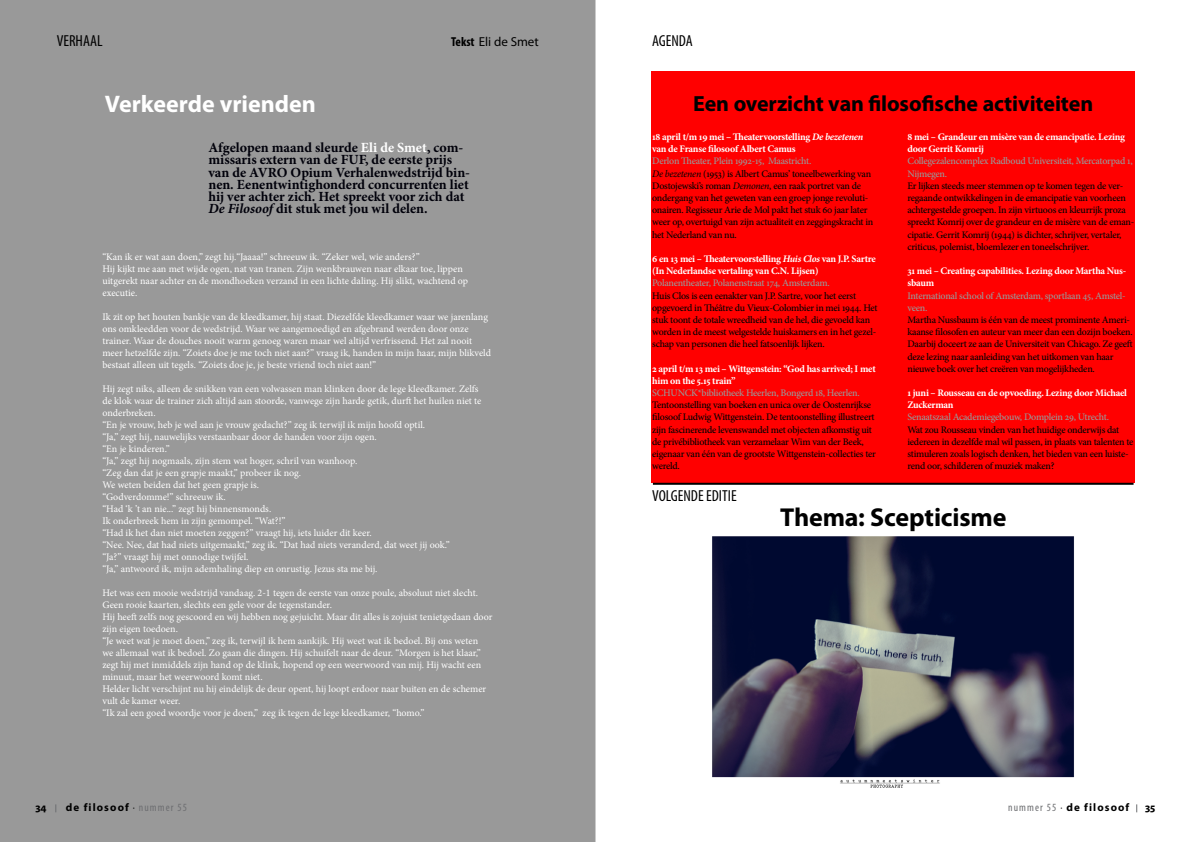
<style>
.page{position:relative;width:1191px;height:842px;background:#fff}
.page>*{position:absolute;margin:0;border:0;box-sizing:border-box;transform-origin:0 0}
.t1{font:700 26px "Myriad Pro";letter-spacing:-.005em;color:#000}
.t2{font:700 24px "Myriad Pro";color:#fff}
.t3{font:700 22px "Myriad Pro";letter-spacing:-.005em;color:#000}
.t4{font:condensed 16px "Myriad Pro";color:#000}
.t5{font:700 14px/12.2px "Minion Pro";color:#00000a}
.t6{font:13px "Myriad Pro";color:#000}
.t7{font:700 11px "Myriad Pro";letter-spacing:.1em;color:#000}
.t8{font:10px/12px "Minion Pro";letter-spacing:-.005em;color:#fff}
.t9{font:500 10px/12.2px "Minion Pro";letter-spacing:-.025em;color:#000}
.t10{font:700 10px/12.2px "Minion Pro";letter-spacing:-.025em;color:#fff}
.t11{font:500 10px/12.2px "Minion Pro";letter-spacing:-.025em;color:#999}
.s1{font-weight:700;font-stretch:condensed}
.s2{color:#fff}
.s3{font-style:italic}
.s4{font-weight:400;font-stretch:condensed}
.s5{font-weight:400;font-stretch:condensed;color:#6d6e71}
.s6{color:#999}
.s7{font-weight:400;font-style:italic}
</style>
<div class="page">
<div style="left:651px;top:71px;width:483px;height:412px;background:#f00"></div>
<div style="left:10px;top:10px;width:575px;height:822px;background:#999"></div>
<div style="left:0;top:0;width:595px;height:842px;border:20px solid #999"></div>
<img style="left:712px;top:536px;width:362px;height:252px">
<hr style="left:653px;top:483px;width:480px;height:2px;background:#000">
<h3 class="t4" style="left:57px;top:31px;width:47px">VERHAAL</h3>
<h3 class="t6" style="left:451px;top:34px;width:89px"><span class="s1">Tekst</span> Eli de Smet</h3>
<h2 class="t2" style="left:105px;top:88px;width:212px">Verkeerde vrienden</h2>
<p class="t5" style="left:208px;top:141px;width:263px">Afgelopen maand sleurde <span class="s2">Eli de Smet</span>, com&shy;missaris extern van de FUF, de eerste prijs van de AVRO Opium Verhalenwedstrijd bin&shy;nen. Eenentwintighonderd concurrenten liet hij ver achter zich. Het spreekt voor zich dat <span class="s3">De Filosoof</span> dit stuk met jou wil delen.</p>
<p class="t8" style="left:102px;top:250px;width:367px">“Kan ik er wat aan doen,” zegt hij.“Jaaaa!” schreeuw ik. “Zeker wel, wie anders?”<br>Hij kijkt me aan met wijde ogen, nat van tranen. Zijn wenkbrauwen naar elkaar toe, lippen uitgerekt naar achter en de mondhoeken verzand in een lichte daling. Hij slikt, wachtend op executie.</p>
<p class="t8" style="left:102px;top:310px;width:390px">Ik zit op het houten bankje van de kleedkamer, hij staat. Diezelfde kleedkamer waar we jarenlang ons omkleedden voor de wedstrijd. Waar we aangemoedigd en afgebrand werden door onze trainer. Waar de douches nooit warm genoeg waren maar wel altijd verfrissend. Het zal nooit meer hetzelfde zijn. “Zoiets doe je me toch niet aan?” vraag ik, handen in mijn haar, mijn blikveld bestaat alleen uit tegels. “Zoiets doe je, je beste vriend toch niet aan!”</p>
<p class="t8" style="left:102px;top:382px;width:380px">Hij zegt niks, alleen de snikken van een volwassen man klinken door de lege kleedkamer. Zelfs de klok waar de trainer zich altijd aan stoorde, vanwege zijn harde getik, durft het huilen niet te onderbreken.<br>“En je vrouw, heb je wel aan je vrouw gedacht?” zeg ik terwijl ik mijn hoofd optil.<br>“Ja,” zegt hij, nauwelijks verstaanbaar door de handen voor zijn ogen.<br>“En je kinderen.”<br>“Ja,” zegt hij nogmaals, zijn stem wat hoger, schril van wanhoop.<br>“Zeg dan dat je een grapje maakt,” probeer ik nog.<br>We weten beiden dat het geen grapje is.<br>“Godverdomme!” schreeuw ik.<br>“Had ‘k ’t an nie...” zegt hij binnensmonds.<br>Ik onderbreek hem in zijn gemompel. “Wat?!”<br>“Had ik het dan niet moeten zeggen?” vraagt hij, iets luider dit keer.<br>“Nee. Nee, dat had niets uitgemaakt,” zeg ik. “Dat had niets veranderd, dat weet jij ook.”<br>“Ja?” vraagt hij met onnodige twijfel.<br>“Ja,” antwoord ik, mijn ademhaling diep en onrustig. Jezus sta me bij.</p>
<p class="t8" style="left:102px;top:586px;width:391px">Het was een mooie wedstrijd vandaag. 2-1 tegen de eerste van onze poule, absoluut niet slecht.<br>Geen rooie kaarten, slechts een gele voor de tegenstander.<br>Hij heeft zelfs nog gescoord en wij hebben nog gejuicht. Maar dit alles is zojuist tenietgedaan door zijn eigen toedoen.<br>“Je weet wat je moet doen,” zeg ik, terwijl ik hem aankijk. Hij weet wat ik bedoel. Bij ons weten<br>we allemaal wat ik bedoel. Zo gaan die dingen. Hij schuifelt naar de deur. “Morgen is het klaar,” zegt hij met inmiddels zijn hand op de klink, hopend op een weerwoord van mij. Hij wacht een minuut, maar het weerwoord komt niet.<br>Helder licht verschijnt nu hij eindelijk de deur opent, hij loopt erdoor naar buiten en de schemer vult de kamer weer.<br>“Ik zal een goed woordje voor je doen,” zeg ik tegen de lege kleedkamer, “homo.”</p>
<p class="t7" style="left:35px;top:800px;width:13px">34</p>
<p class="t7" style="left:66px;top:800px;width:123px">de filosoof <span class="s4">·</span> <span class="s5">nummer 55</span></p>
<h3 class="t4" style="left:652px;top:31px;width:42px">AGENDA</h3>
<h3 class="t3" style="left:693px;top:89px;width:402px">Een overzicht van filosofische activiteiten</h3>
<p class="t10" style="left:652px;top:131px;width:213px">18 april t/m 19 mei – Theatervoorstelling <span class="s3">De bezetenen </span>van de Franse filosoof Albert Camus</p>
<p class="t9" style="left:652px;top:155px;width:223px"><span class="s6">Derlon Theater, Plein 1992-15, Maastricht.<br></span><span class="s7">De bezetenen</span> (1953) is Albert Camus’ toneelbewerking van Dostojewski’s roman <span class="s7">Demonen</span>, een raak portret van de ondergang van het geweten van een groep jonge revoluti&shy;onairen. Regisseur Arie de Mol pakt het stuk 60 jaar later weer op, overtuigd van zijn actualiteit en zeggingskracht in het Nederland van nu.</p>
<p class="t10" style="left:652px;top:253px;width:225px">6 en 13 mei – Theatervoorstelling <span class="s3">Huis Clos</span> van J.P. Sartre (In Nederlandse vertaling van C.N. Lijsen)</p>
<p class="t11" style="left:652px;top:277px;width:179px">Polanentheater, Polanenstraat 174, Amsterdam.</p>
<p class="t9" style="left:652px;top:289px;width:227px">Huis Clos is een eenakter van J.P. Sartre, voor het eerst opgevoerd in Théâtre du Vieux-Colombier in mei 1944. Het stuk toont de totale wreedheid van de hel, die gevoeld kan worden in de meest welgestelde huiskamers en in het gezel&shy;schap van personen die heel fatsoenlijk lijken.</p>
<p class="t10" style="left:652px;top:362px;width:225px">2 april t/m 13 mei – Wittgenstein: “God has arrived; I met him on the 5.15 train”</p>
<p class="t11" style="left:652px;top:387px;width:209px">SCHUNCK*bibliotheek Heerlen, Bongerd 18, Heerlen.</p>
<p class="t9" style="left:652px;top:399px;width:225px">Tentoonstelling van boeken en unica over de Oostenrijkse filosoof Ludwig Wittgenstein. De tentoonstelling illustreert zijn fascinerende levenswandel met objecten afkomstig uit de privébibliotheek van verzamelaar Wim van der Beek, eigenaar van één van de grootste Wittgenstein-collecties ter wereld.</p>
<p class="t10" style="left:907px;top:131px;width:219px">8 mei – Grandeur en misère van de emancipatie. Lezing door Gerrit Komrij</p>
<p class="t11" style="left:907px;top:155px;width:227px">Collegezalencomplex Radboud Universiteit, Mercatorpad 1,<br>Nijmegen.</p>
<p class="t9" style="left:907px;top:180px;width:228px">Er lijken steeds meer stemmen op te komen tegen de ver&shy;regaande ontwikkelingen in de emancipatie van voorheen achtergestelde groepen. In zijn virtuoos en kleurrijk proza spreekt Komrij over de grandeur en de misère van de eman&shy;cipatie. Gerrit Komrij (1944) is dichter, schrijver, vertaler, criticus, polemist, bloemlezer en toneelschrijver.</p>
<p class="t10" style="left:907px;top:265px;width:220px">31 mei – Creating capabilities. Lezing door Martha Nus&shy;sbaum</p>
<p class="t11" style="left:907px;top:289px;width:220px">International school of Amsterdam, sportlaan 45, Amstel&shy;veen.</p>
<p class="t9" style="left:907px;top:314px;width:227px">Martha Nussbaum is één van de meest prominente Ameri&shy;kaanse filosofen en auteur van meer dan een dozijn boeken.<br>Daarbij doceert ze aan de Universiteit van Chicago. Ze geeft deze lezing naar aanleiding van het uitkomen van haar nieuwe boek over het creëren van mogelijkheden.</p>
<p class="t10" style="left:907px;top:387px;width:221px">1 juni – Rousseau en de opvoeding. Lezing door Michael<br>Zuckerman</p>
<p class="t11" style="left:907px;top:411px;width:203px">Senaatszaal Academiegebouw, Domplein 29, Utrecht.</p>
<p class="t9" style="left:907px;top:423px;width:227px">Wat zou Rousseau vinden van het huidige onderwijs dat iedereen in dezelfde mal wil passen, in plaats van talenten te stimuleren zoals logisch denken, het bieden van een luiste&shy;rend oor, schilderen of muziek maken?</p>
<h3 class="t4" style="left:652px;top:486px;width:86px">VOLGENDE EDITIE</h3>
<h1 class="t1" style="left:780px;top:500px;width:228px">Thema: Scepticisme</h1>
<p class="t7" style="left:1008px;top:800px;width:123px"><span class="s5">nummer 55</span> <span class="s4">·</span> de filosoof</p>
<p class="t7" style="left:1145px;top:800px;width:12px">35</p>
</div>
